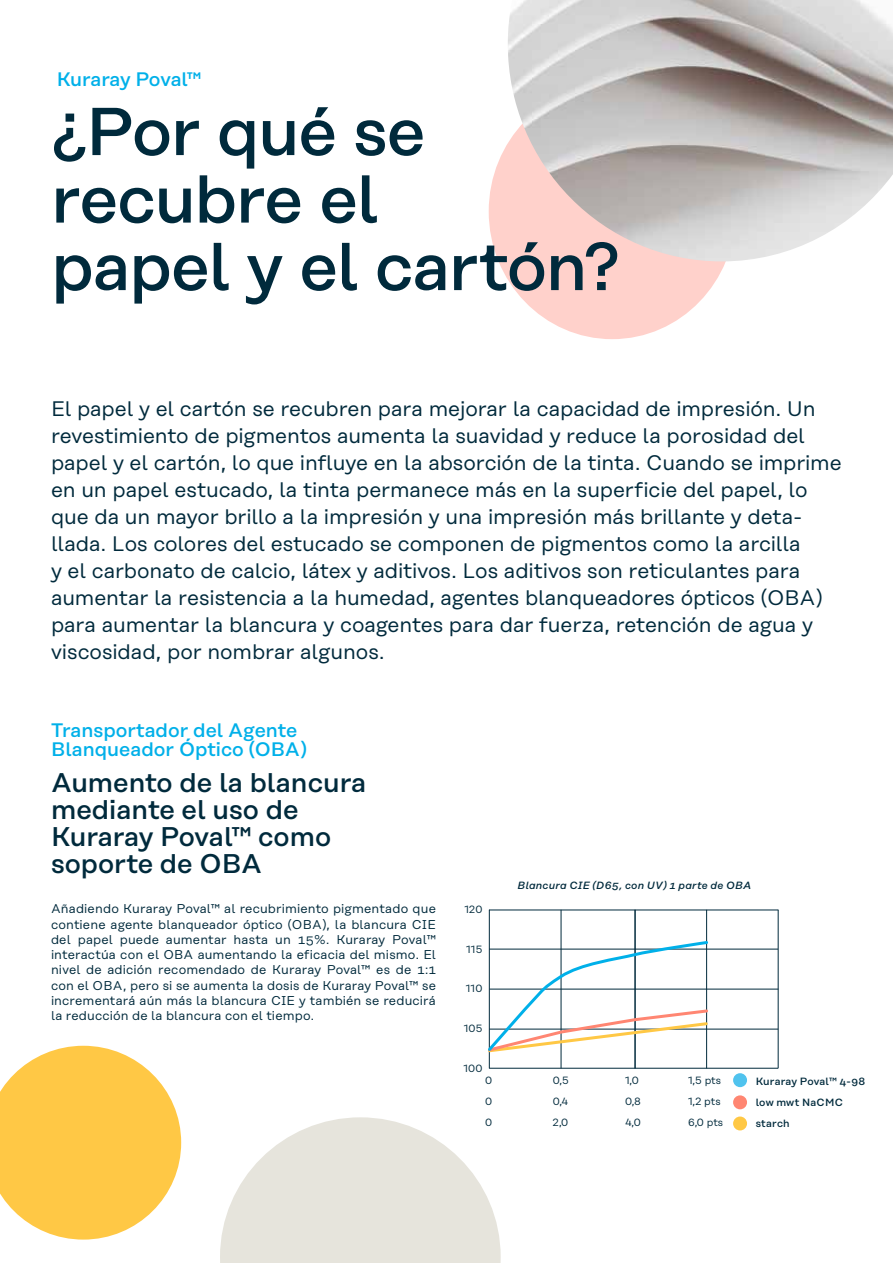
<style>
.page{position:relative;width:893px;height:1263px;background:#fff}
.page>*{position:absolute;margin:0;border:0;box-sizing:border-box;transform-origin:0 0}
.t1{font:500 67.5px/67.5px "Rational Text";letter-spacing:-.02em;color:#002a3c}
.t2{font:500 27px/27px "Rational Text";color:#002a3c}
.t3{font:21px/27px "Rational Text";letter-spacing:-.005em;color:#002a3c}
.t4{font:500 19.5px/19.5px "Rational Text";color:#00b0e9}
.t5{font:12.75px/15.3px "Rational Text";letter-spacing:.01em;color:#002a3c;text-align:justify}
.t6{font:10.5px/21px "Rational Text";color:#002a3c;text-align:justify}
.t7{font:500 10.5px/21.1px "Rational Text";letter-spacing:.015em;color:#002a3c}
.t8{font:italic 500 10.5px "Rational Text";letter-spacing:.02em;color:#002a3c}
</style>
<div class="page">
<div style="left:489px;top:84px;width:247px;height:255px;background:#ffd1cb;border-radius:50%"></div>
<svg style="left:0;top:1046px;width:181px;height:193px"></svg>
<svg style="left:220px;top:1117px;width:281px;height:146px"></svg>
<img style="left:508px;top:0;width:385px;height:261px">
<hr style="left:489px;top:910px;width:1px;height:158px;background:#002a3c">
<hr style="left:561px;top:910px;width:1px;height:158px;background:#002a3c">
<hr style="left:635px;top:910px;width:1px;height:158px;background:#002a3c">
<hr style="left:706px;top:910px;width:1px;height:158px;background:#002a3c">
<hr style="left:778px;top:910px;width:1px;height:158px;background:#002a3c">
<hr style="left:489px;top:910px;width:289px;height:1px;background:#002a3c">
<hr style="left:489px;top:949px;width:289px;height:1px;background:#002a3c">
<hr style="left:489px;top:989px;width:289px;height:1px;background:#002a3c">
<hr style="left:489px;top:1029px;width:289px;height:1px;background:#002a3c">
<hr style="left:489px;top:1068px;width:289px;height:1px;background:#002a3c">
<div style="left:733px;top:1073px;width:14px;height:14px;background:#50c3ee;border-radius:50%"></div>
<div style="left:733px;top:1095px;width:14px;height:14px;background:#ff8672;border-radius:50%"></div>
<div style="left:733px;top:1116px;width:14px;height:14px;background:#ffc845;border-radius:50%"></div>
<svg style="left:488px;top:939px;width:222px;height:115px"></svg>
<p class="t4" style="left:57px;top:69px;width:146px">Kuraray Poval™</p>
<h1 class="t1" style="left:51px;top:97px;width:571px">¿Por qué se recubre el<br>papel y el cartón?</h1>
<p class="t3" style="left:51px;top:395px;width:792px">El papel y el cartón se recubren para mejorar la capacidad de impresión. Un revestimiento de pigmentos aumenta la suavidad y reduce la porosidad del papel y el cartón, lo que influye en la absorción de la tinta. Cuando se imprime en un papel estucado, la tinta permanece más en la superficie del papel, lo que da un mayor brillo a la impresión y una impresión más brillante y deta&shy;llada. Los colores del estucado se componen de pigmentos como la arcilla<br>y el carbonato de calcio, látex y aditivos. Los aditivos son reticulantes para aumentar la resistencia a la humedad, agentes blanqueadores ópticos (OBA) para aumentar la blancura y coagentes para dar fuerza, retención de agua y viscosidad, por nombrar algunos.</p>
<p class="t4" style="left:51px;top:720px;width:257px">Transportador del Agente<br>Blanqueador Óptico (OBA)</p>
<p class="t2" style="left:51px;top:768px;width:317px">Aumento de la blancura mediante el uso de<br>Kuraray Poval™ como soporte de OBA</p>
<p class="t5" style="left:51px;top:901px;width:386px">Añadiendo Kuraray Poval™ al recubrimiento pigmentado que contiene agente blanqueador óptico (OBA), la blancura CIE del papel puede aumentar hasta un 15%. Kuraray Poval™ interactúa con el OBA aumentando la eficacia del mismo. El nivel de adición recomendado de Kuraray Poval™ es de 1:1 con el OBA, pero si se aumenta la dosis de Kuraray Poval™ se incrementará aún más la blancura CIE y también se reducirá la reducción de la blancura con el tiempo.</p>
<p class="t6" style="left:464px;top:898px;width:19px">120</p>
<p class="t6" style="left:466px;top:938px;width:18px">115</p>
<p class="t6" style="left:466px;top:978px;width:18px">110</p>
<p class="t6" style="left:464px;top:1018px;width:20px">105</p>
<p class="t6" style="left:463px;top:1058px;width:20px">100</p>
<p class="t8" style="left:517px;top:879px;width:235px">Blancura CIE (D65, con UV) 1 parte de OBA</p>
<p class="t6" style="left:485px;top:1070px;width:9px">0<br>0<br>0</p>
<p class="t6" style="left:553px;top:1070px;width:18px">0,5<br>0,4<br>2,0</p>
<p class="t6" style="left:625px;top:1070px;width:17px;text-align:left">1,0<br>0,8<br>4,0</p>
<p class="t6" style="left:688px;top:1070px;width:37px;text-align:left">1,5 pts<br>1,2 pts<br>6,0 pts</p>
<p class="t7" style="left:756px;top:1071px;width:111px">Kuraray Poval™ 4-98 low mwt NaCMC starch</p>
</div>
